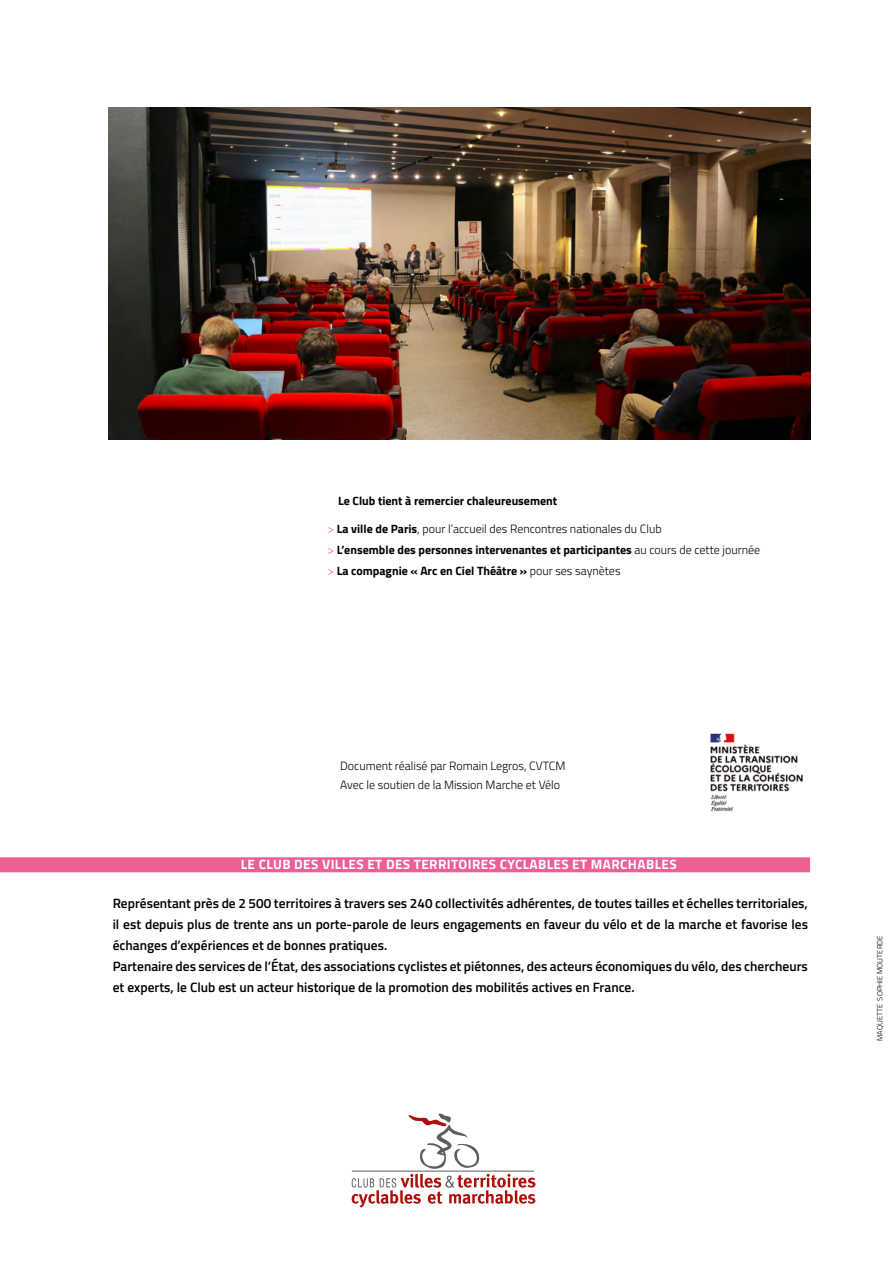
<style>
.page{position:relative;width:893px;height:1268px;background:#fff}
.page>*{position:absolute;margin:0;border:0;box-sizing:border-box;transform-origin:0 0}
.t1{font:600 13.5px/21px "Titillium Web";color:#000}
.t2{font:700 13.5px "Titillium Web";letter-spacing:.03em;color:#fff}
.t3{font:700 12px/21px "Titillium Web";color:#000}
.t4{font:300 12px/19.5px "Titillium Web";color:#000}
.t5{font:300 7.5px "Titillium Web";letter-spacing:.01em;color:#000}
.s1{font-weight:300;color:#ec6095}
.s2{font-weight:300}
</style>
<div class="page">
<div style="left:0;top:857px;width:810px;height:15px;background:#ec6095"></div>
<svg style="left:352px;top:1113px;width:183px;height:94px"></svg>
<img style="left:108px;top:107px;width:702px;height:332px">
<img style="left:710px;top:733px;width:93px;height:78px">
<p class="t3" style="left:338px;top:490px;width:221px">Le Club tient à remercier chaleureusement</p>
<p class="t3" style="left:327px;top:518px;width:434px"><span class="s1">&gt;</span> La ville de Paris<span class="s2">, pour l’accueil des Rencontres nationales du Club<br></span><span class="s1">&gt;</span> L’ensemble des personnes intervenantes et participantes <span class="s2">au cours de cette journée </span><span class="s1">&gt;</span> La compagnie « Arc en Ciel Théâtre » <span class="s2">pour ses saynètes</span></p>
<p class="t4" style="left:340px;top:755px;width:227px">Document réalisé par Romain Legros, CVTCM<br>Avec le soutien de la Mission Marche et Vélo</p>
<p class="t2" style="left:241px;top:854px;width:437px">LE CLUB DES VILLES ET DES TERRITOIRES CYCLABLES ET MARCHABLES</p>
<p class="t1" style="left:113px;top:891px;width:697px">Représentant près de 2 500 territoires à travers ses 240 collectivités adhérentes, de toutes tailles et échelles territoriales, il est depuis plus de trente ans un porte-parole de leurs engagements en faveur du vélo et de la marche et favorise les échanges d’expériences et de bonnes pratiques.<br>Partenaire des services de l’État, des associations cyclistes et piétonnes, des acteurs économiques du vélo, des chercheurs et experts, le Club est un acteur historique de la promotion des mobilités actives en France.</p>
<p class="t5" style="left:874px;top:1040px;width:107px;rotate:-90deg">MAQUETTE SOPHIE MOUTERDE</p>
</div>
